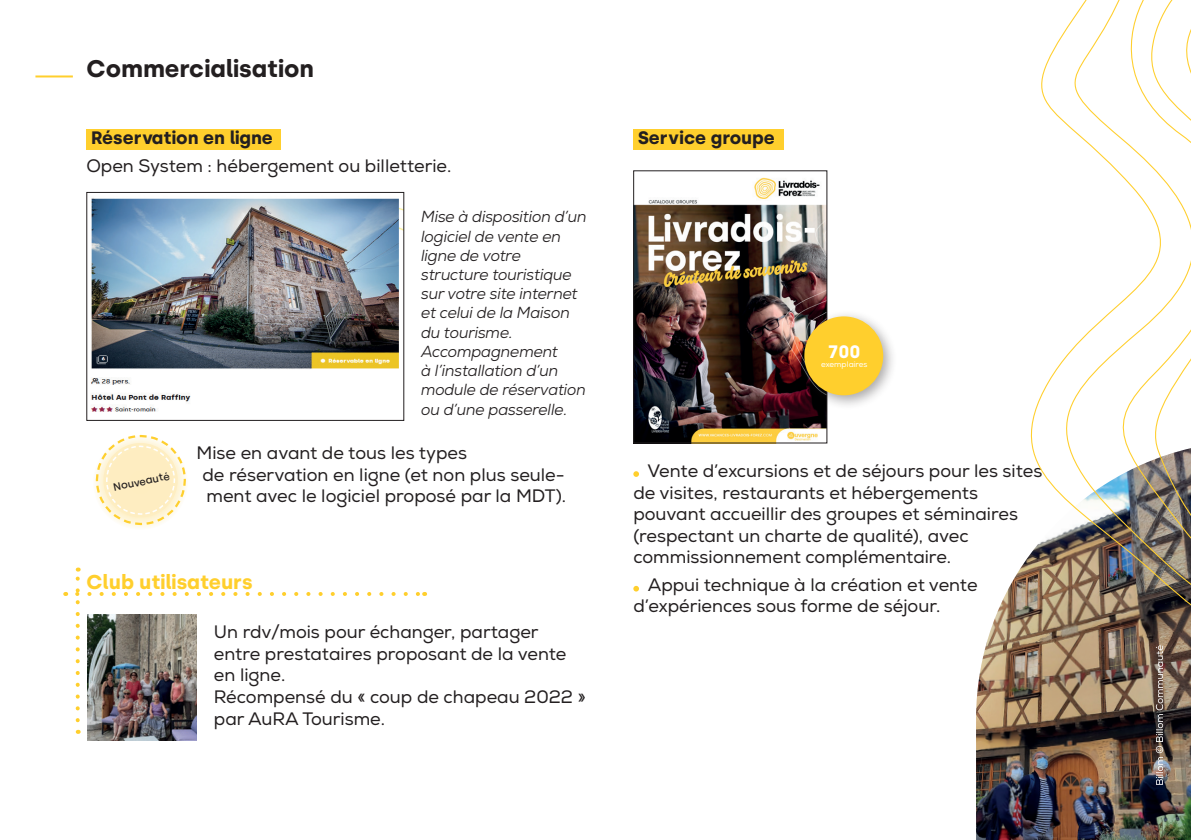
<style>
.page{position:relative;width:1191px;height:840px;background:#fff}
.page>*{position:absolute;margin:0;border:0;box-sizing:border-box;transform-origin:0 0}
.t1{font:700 24px "Silka";color:#231f20}
.t2{font:700 20px "Silka";color:#ffcf2d}
.t3{font:18px/21.6px "Nexa";color:#231f20}
.t4{font:700 18px "Silka";color:#231f20}
.t5{font:700 18px "Silka";color:#fff}
.t6{font:italic 16px/19.2px "Nexa";letter-spacing:-.01em;color:#231f20}
.t7{font:500 10.6px "Silka";color:#231f20}
.t8{font:8px "Nexa";color:#fff}
</style>
<div class="page">
<img style="left:976px;top:749px;width:215px;height:90px">
<div style="left:86px;top:129px;width:195px;height:21px;background:#ffcf2d"></div>
<div style="left:633px;top:129px;width:150px;height:21px;background:#ffcf2d"></div>
<hr style="left:35px;top:75px;width:38px;height:2px;background:#ffcf2d">
<img style="left:91px;top:198px;width:311px;height:214px">
<img style="left:87px;top:719px;width:110px;height:21px">
<img style="left:635px;top:177px;width:190px;height:264px">
<div style="left:633px;top:170px;width:194px;height:273px;border:1px solid #231f20"></div>
<svg style="left:633px;top:471px;width:6px;height:5px"></svg>
<svg style="left:633px;top:585px;width:6px;height:6px"></svg>
<svg style="left:95px;top:434px;width:91px;height:94px"></svg>
<svg style="left:76px;top:567px;width:342px;height:152px"></svg>
<svg style="left:976px;top:0;width:161px;height:749px"></svg>
<div style="left:797px;top:310px;width:101px;height:100px;background:#231f20;opacity:.38"></div>
<div style="left:804px;top:316px;width:79px;height:79px;background:#ffcf2d;border-radius:50%"></div>
<svg style="left:1137px;top:0;width:54px;height:784px"></svg>
<h1 class="t1" style="left:86px;top:55px;width:229px">Commercialisation</h1>
<p class="t4" style="left:91px;top:127px;width:183px">Réservation en ligne</p>
<p class="t3" style="left:86px;top:155px;width:366px">Open System : hébergement ou billetterie.</p>
<p class="t6" style="left:421px;top:207px;width:167px">Mise à disposition d’un logiciel de vente en ligne de votre structure touristique sur votre site internet et celui de la Maison du tourisme.<br>Accompagnement<br>à l’installation d’un module de réservation ou d’une passerelle.</p>
<p class="t3" style="left:202px;top:442px;width:365px;text-indent:-6px">Mise en avant de tous les types<br>de réservation en ligne (et non plus seule&shy;ment avec le logiciel proposé par la MDT).</p>
<p class="t7" style="left:112px;top:481px;width:59px;rotate:-12deg">Nouveauté</p>
<p class="t2" style="left:86px;top:569px;width:168px">Club utilisateurs</p>
<p class="t3" style="left:214px;top:621px;width:373px">Un rdv/mois pour échanger, partager entre prestataires proposant de la vente en ligne.<br>Récompensé du « coup de chapeau 2022 » par AuRA Tourisme.</p>
<p class="t4" style="left:638px;top:127px;width:138px">Service groupe</p>
<p class="t5" style="left:828px;top:340px;width:34px">700</p>
<p class="t8" style="left:821px;top:359px;width:48px">exemplaires</p>
<p class="t3" style="left:633px;top:460px;width:410px;text-indent:14px">Vente d’excursions et de séjours pour les sites de visites, restaurants et hébergements pouvant accueillir des groupes et séminaires (respectant un charte de qualité), avec commissionnement complémentaire.</p>
<p class="t3" style="left:633px;top:573px;width:346px;text-indent:14px">Appui technique à la création et vente d’expériences sous forme de séjour.</p>
</div>
